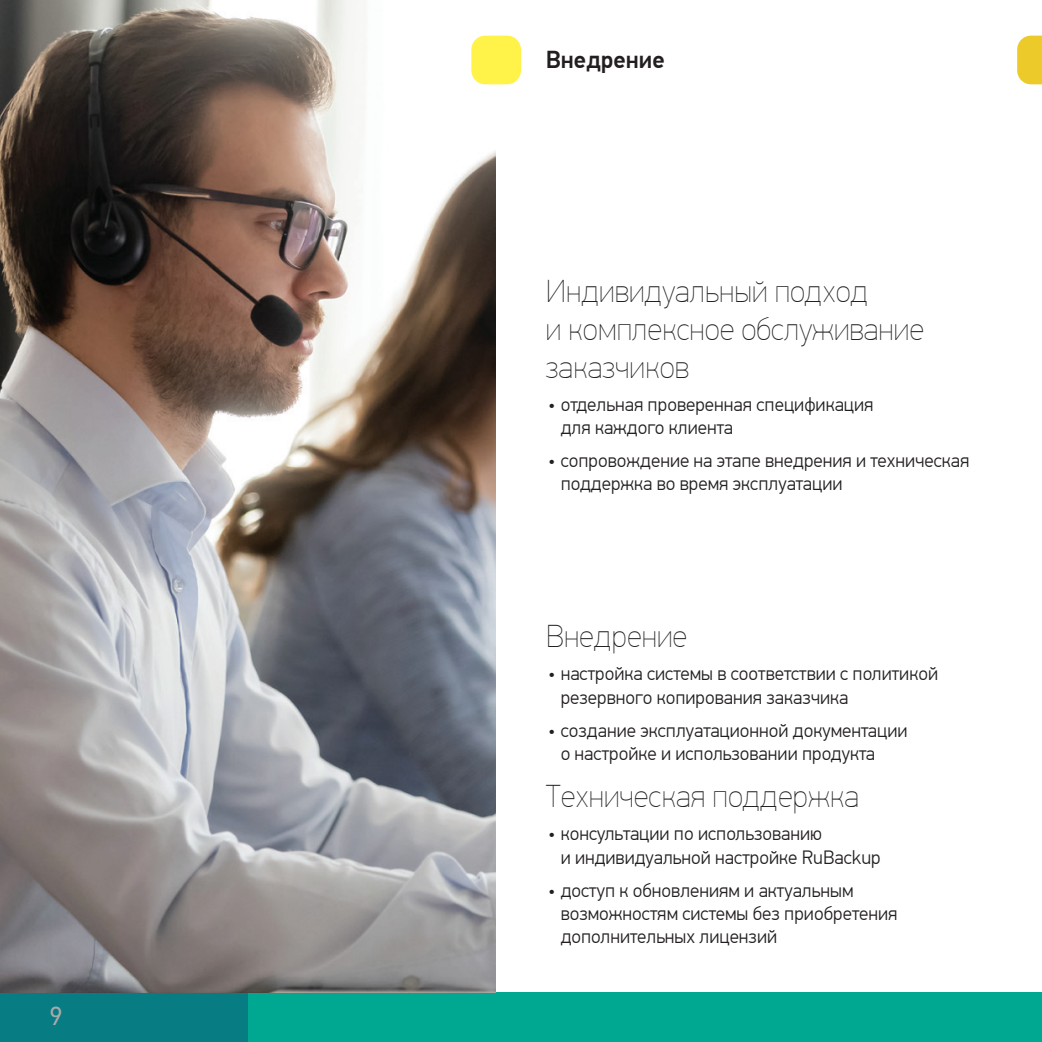
<style>
.page{position:relative;width:1042px;height:1042px;background:#fff}
.page>*{position:absolute;margin:0;border:0;box-sizing:border-box;transform-origin:0 0}
.t1{font:100 31.5px/37.8px "PF Din Text Pro";color:#231f20}
.t2{font:26.25px "PF Din Text Pro";color:#a8a9ad}
.t3{font:500 24.5px "PF Din Text Pro";color:#231f20}
.t4{font:300 19.25px/23.1px "PF Din Text Pro";color:#231f20}
</style>
<div class="page">
<div style="left:248px;top:992px;width:794px;height:50px;background:#00a891"></div>
<div style="left:0;top:992px;width:248px;height:50px;background:#077c83"></div>
<img style="left:0;top:0;width:495px;height:992px">
<div style="left:471px;top:36px;width:50px;height:48px;background:#fff34a;border-radius:14px"></div>
<svg style="left:1017px;top:36px;width:25px;height:48px"></svg>
<h2 class="t2" style="left:50px;top:1000px;width:15px">9</h2>
<p class="t3" style="left:546px;top:45px;width:121px">Внедрение</p>
<h1 class="t1" style="left:546px;top:273px;width:380px">Индивидуальный подход<br>и комплексное обслуживание заказчиков</h1>
<p class="t4" style="left:561px;top:393px;width:314px;text-indent:-12px">• отдельная проверенная спецификация для каждого клиента</p>
<p class="t4" style="left:561px;top:449px;width:410px;text-indent:-12px">• сопровождение на этапе внедрения и техническая поддержка во время эксплуатации</p>
<h1 class="t1" style="left:546px;top:618px;width:143px">Внедрение</h1>
<p class="t4" style="left:561px;top:662px;width:379px;text-indent:-12px">• настройка системы в соответствии с политикой резервного копирования заказчика</p>
<p class="t4" style="left:561px;top:718px;width:348px;text-indent:-12px">• создание эксплуатационной документации о настройке и использовании продукта</p>
<h1 class="t1" style="left:546px;top:778px;width:315px">Техническая поддержка</h1>
<p class="t4" style="left:561px;top:822px;width:322px;text-indent:-12px">• консультации по использованию<br>и индивидуальной настройке RuBackup</p>
<p class="t4" style="left:561px;top:878px;width:338px;text-indent:-12px">• доступ к обновлениям и актуальным возможностям системы без приобретения дополнительных лицензий</p>
</div>
